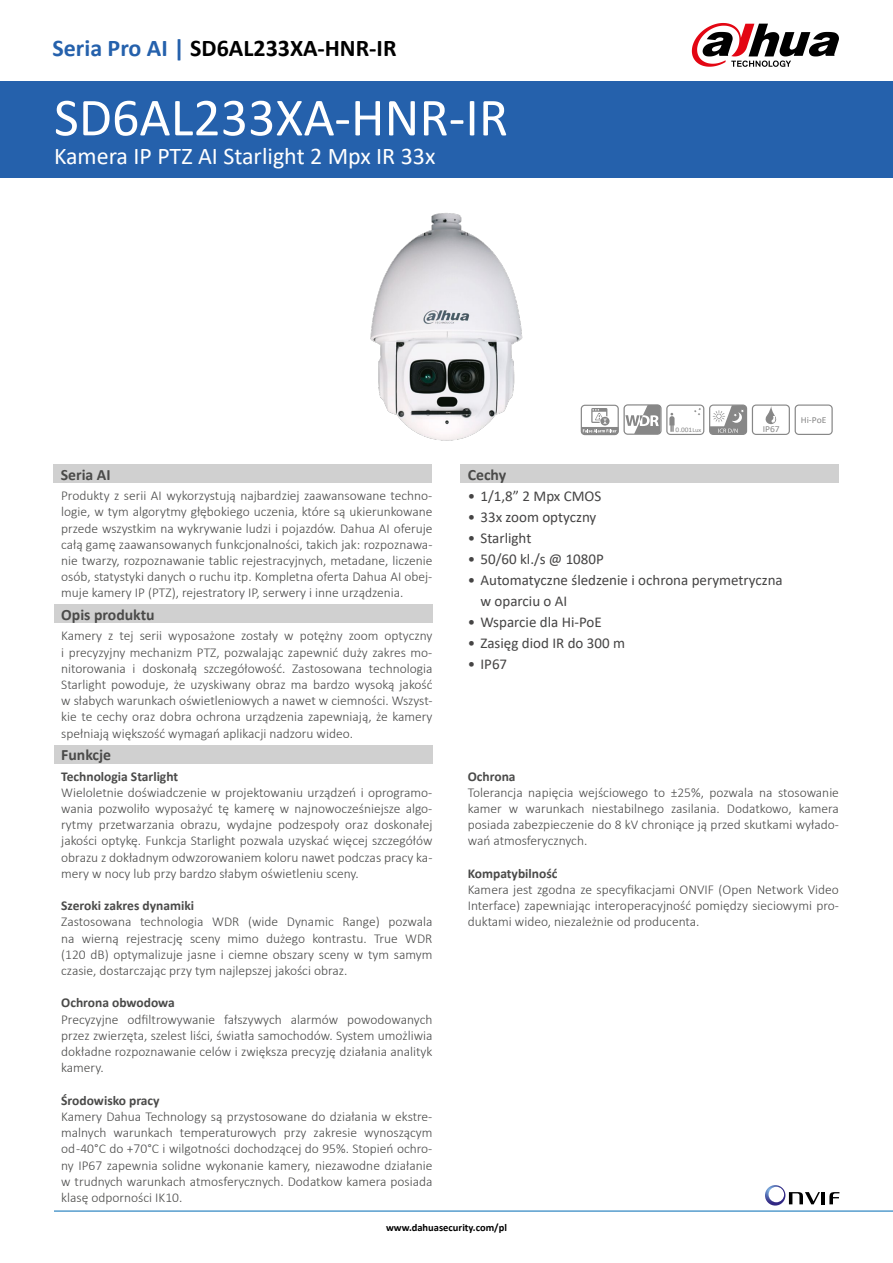
<style>
.page{position:relative;width:893px;height:1263px;background:#fff}
.page>*{position:absolute;margin:0;border:0;box-sizing:border-box;transform-origin:0 0}
.t1{font:54px "Calibri";color:#fff}
.t2{font:24px "Calibri";color:#fff}
.t3{font:700 24px "Calibri";color:#000}
.t4{font:700 15.75px "Calibri";color:#4a4a49}
.t5{font:15px/21px "Calibri";color:#454444}
.t6{font:300 13.5px/16.2px "Calibri";color:#4a4a49;text-align:justify}
.t7{font:700 13.5px "Calibri";color:#4a4a49}
.t8{font:700 10.5px "Calibri";color:#000}
.t9{font:9.15px "Calibri";color:#878787;scale:1.04 1}
.t10{font:6.9px "Calibri";color:#878787;scale:1.06 1}
.s1{color:#2561ac}
.s2{font-size:6.15px}
</style>
<div class="page">
<div style="left:0;top:81px;width:893px;height:97px;background:#2561ac"></div>
<svg style="left:692px;top:23px;width:147px;height:44px"></svg>
<div style="left:54px;top:605px;width:378px;height:18px;background:#d0d0d0"></div>
<div style="left:54px;top:745px;width:378px;height:18px;background:#d0d0d0"></div>
<hr style="left:54px;top:1211px;width:839px;height:1px;background:#006bb4">
<img style="left:370px;top:213px;width:153px;height:228px">
<svg style="left:765px;top:1185px;width:74px;height:20px"></svg>
<svg style="left:581px;top:404px;width:252px;height:31px"></svg>
<div style="left:460px;top:465px;width:379px;height:18px;background:#d0d0d0"></div>
<div style="left:54px;top:465px;width:378px;height:18px;background:#d0d0d0"></div>
<h2 class="t3" style="left:53px;top:31px;width:346px"><span class="s1">Seria Pro AI |</span> SD6AL233XA-HNR-IR</h2>
<h1 class="t1" style="left:54px;top:80px;width:456px">SD6AL233XA-HNR-IR</h1>
<h2 class="t2" style="left:54px;top:139px;width:383px">Kamera IP PTZ AI Starlight 2 Mpx IR 33x</h2>
<p class="t10" style="left:676px;top:424px;width:26px">0.001<span class="s2">Lux</span></p>
<p class="t9" style="left:763px;top:422px;width:18px">IP67</p>
<p class="t9" style="left:801px;top:414px;width:26px">Hi-PoE</p>
<p class="t4" style="left:61px;top:463px;width:51px">Seria AI</p>
<p class="t4" style="left:468px;top:463px;width:40px">Cechy</p>
<p class="t6" style="left:61px;top:487px;width:373px">Produkty z serii AI wykorzystują najbardziej zaawansowane techno&shy;logie, w tym algorytmy głębokiego uczenia, które są ukierunkowane przede wszystkim na wykrywanie ludzi i pojazdów. Dahua AI oferuje całą gamę zaawansowanych funkcjonalności, takich jak: rozpoznawa&shy;nie twarzy, rozpoznawanie tablic rejestracyjnych, metadane, liczenie osób, statystyki danych o ruchu itp. Kompletna oferta Dahua AI obej&shy;muje kamery IP (PTZ), rejestratory IP, serwery i inne urządzenia.</p>
<p class="t5" style="left:468px;top:485px;width:135px">• 1/1,8” 2 Mpx CMOS</p>
<p class="t5" style="left:468px;top:506px;width:130px">• 33x zoom optyczny</p>
<p class="t5" style="left:468px;top:527px;width:65px">• Starlight</p>
<p class="t5" style="left:468px;top:548px;width:138px">• 50/60 kl./s @ 1080P</p>
<p class="t5" style="left:480px;top:569px;width:304px;text-indent:-13px">• Automatyczne śledzenie i ochrona perymetryczna w oparciu o AI</p>
<p class="t5" style="left:468px;top:611px;width:136px">• Wsparcie dla Hi-PoE</p>
<p class="t5" style="left:468px;top:632px;width:159px">• Zasięg diod IR do 300 m</p>
<p class="t5" style="left:468px;top:653px;width:41px">• IP67</p>
<p class="t4" style="left:61px;top:603px;width:95px">Opis produktu</p>
<p class="t6" style="left:61px;top:628px;width:373px">Kamery z tej serii wyposażone zostały w potężny zoom optyczny i precyzyjny mechanizm PTZ, pozwalając zapewnić duży zakres mo&shy;nitorowania i doskonałą szczegółowość. Zastosowana technologia Starlight powoduje, że uzyskiwany obraz ma bardzo wysoką jakość w słabych warunkach oświetleniowych a nawet w ciemności. Wszyst&shy;kie te cechy oraz dobra ochrona urządzenia zapewniają, że kamery spełniają większość wymagań aplikacji nadzoru wideo.</p>
<p class="t7" style="left:61px;top:767px;width:118px">Technologia Starlight</p>
<p class="t6" style="left:61px;top:784px;width:373px">Wieloletnie doświadczenie w projektowaniu urządzeń i oprogramo&shy;wania pozwoliło wyposażyć tę kamerę w najnowocześniejsze algo&shy;rytmy przetwarzania obrazu, wydajne podzespoły oraz doskonałej jakości optykę. Funkcja Starlight pozwala uzyskać więcej szczegółów obrazu z dokładnym odwzorowaniem koloru nawet podczas pracy ka&shy;mery w nocy lub przy bardzo słabym oświetleniu sceny.</p>
<p class="t7" style="left:61px;top:896px;width:134px">Szeroki zakres dynamiki</p>
<p class="t6" style="left:61px;top:914px;width:373px">Zastosowana technologia WDR (wide Dynamic Range) pozwala na wierną rejestrację sceny mimo dużego kontrastu. True WDR (120 dB) optymalizuje jasne i ciemne obszary sceny w tym samym czasie, dostarczając przy tym najlepszej jakości obraz.</p>
<p class="t7" style="left:61px;top:993px;width:115px">Ochrona obwodowa</p>
<p class="t6" style="left:61px;top:1011px;width:373px">Precyzyjne odfiltrowywanie fałszywych alarmów powodowanych przez zwierzęta, szelest liści, światła samochodów. System umożliwia dokładne rozpoznawanie celów i zwiększa precyzję działania analityk kamery.</p>
<p class="t7" style="left:61px;top:1091px;width:100px">Środowisko pracy</p>
<p class="t6" style="left:61px;top:1108px;width:373px">Kamery Dahua Technology są przystosowane do działania w ekstre&shy;malnych warunkach temperaturowych przy zakresie wynoszącym od -40°C do +70°C i wilgotności dochodzącej do 95%. Stopień ochro&shy;ny IP67 zapewnia solidne wykonanie kamery, niezawodne działanie w trudnych warunkach atmosferycznych. Dodatkow kamera posiada klasę odporności IK10.</p>
<p class="t4" style="left:61px;top:743px;width:51px">Funkcje</p>
<p class="t7" style="left:468px;top:767px;width:49px">Ochrona</p>
<p class="t6" style="left:468px;top:784px;width:373px">Tolerancja napięcia wejściowego to ±25%, pozwala na stosowanie kamer w warunkach niestabilnego zasilania. Dodatkowo, kamera posiada zabezpieczenie do 8 kV chroniące ją przed skutkami wyłado&shy;wań atmosferycznych.</p>
<p class="t7" style="left:468px;top:864px;width:91px">Kompatybilność</p>
<p class="t6" style="left:468px;top:881px;width:373px">Kamera jest zgodna ze specyfikacjami ONVIF (Open Network Video Interface) zapewniając interoperacyjność pomiędzy sieciowymi pro&shy;duktami wideo, niezależnie od producenta.</p>
<p class="t8" style="left:386px;top:1220px;width:122px">www.dahuasecurity.com/pl</p>
</div>
